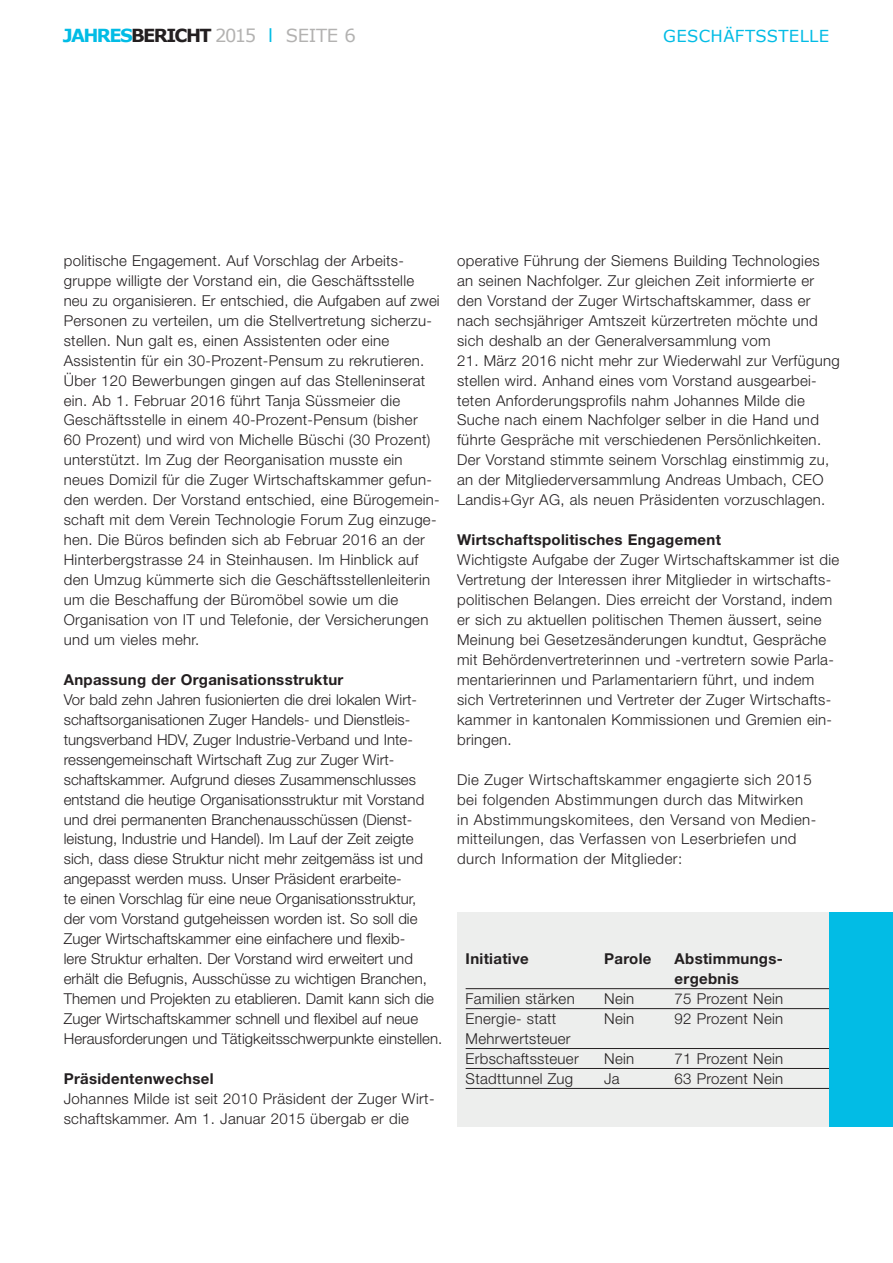
<style>
.page{position:relative;width:893px;height:1263px;background:#fff}
.page>*{position:absolute;margin:0;border:0;box-sizing:border-box;transform-origin:0 0}
.t1{font:18px "Verdana";letter-spacing:-.02em;color:#b3b2b1}
.t2{font:16.5px "Verdana";letter-spacing:.02em;color:#02bce5}
.t3{font:300 15px/20px "Helvetica Neue LT Std";letter-spacing:.02em;color:#231f20}
.t4{font:300 15px/20px "Helvetica Neue LT Std";color:#231f20}
.t5{font:700 15px/20px "Helvetica Neue LT Std";letter-spacing:.02em;color:#231f20}
.s1{font-weight:700;color:#02bce5}
.s2{font-weight:700;color:#231f20}
.s3{color:#02bce5}
</style>
<div class="page">
<div style="left:457px;top:912px;width:372px;height:215px;background:#edeeed"></div>
<hr style="left:466px;top:988px;width:370px;height:1px;background:#231f20">
<hr style="left:466px;top:1008px;width:370px;height:1px;background:#231f20">
<hr style="left:466px;top:1048px;width:370px;height:1px;background:#231f20">
<hr style="left:466px;top:1068px;width:370px;height:1px;background:#231f20">
<hr style="left:466px;top:1088px;width:370px;height:1px;background:#231f20">
<div style="left:829px;top:912px;width:64px;height:215px;background:#02bce5"></div>
<p class="t1" style="left:63px;top:23px;width:295px"><span class="s1">JAHRES</span><span class="s2">BERICHT</span> 2015 <span class="s3">L</span> SEITE 6</p>
<p class="t2" style="left:663px;top:25px;width:167px">GESCHÄFTSSTELLE</p>
<p class="t3" style="left:64px;top:250px;width:378px">politische Engagement. Auf Vorschlag der Arbeits&shy;gruppe willigte der Vorstand ein, die Geschäftsstelle neu zu organisieren. Er entschied, die Aufgaben auf zwei Personen zu verteilen, um die Stellvertretung sicherzu&shy;stellen. Nun galt es, einen Assistenten oder eine Assistentin für ein 30-Prozent-Pensum zu rekrutieren.<br>Über 120 Bewerbungen gingen auf das Stelleninserat ein. Ab 1. Februar 2016 führt Tanja Süssmeier die Geschäftsstelle in einem 40-Prozent-Pensum (bisher<br>60 Prozent) und wird von Michelle Büschi (30 Prozent) unterstützt. Im Zug der Reorganisation musste ein neues Domizil für die Zuger Wirtschaftskammer gefun&shy;den werden. Der Vorstand entschied, eine Bürogemein&shy;schaft mit dem Verein Technologie Forum Zug einzuge&shy;hen. Die Büros befinden sich ab Februar 2016 an der Hinterbergstrasse 24 in Steinhausen. Im Hinblick auf den Umzug kümmerte sich die Geschäftsstellenleiterin um die Beschaffung der Büromöbel sowie um die Organisation von IT und Telefonie, der Versicherungen und um vieles mehr.</p>
<p class="t5" style="left:64px;top:669px;width:281px">Anpassung der Organisationsstruktur</p>
<p class="t4" style="left:64px;top:689px;width:380px">Vor bald zehn Jahren fusionierten die drei lokalen Wirt&shy;schaftsorganisationen Zuger Handels- und Dienstleis&shy;tungsverband HDV, Zuger Industrie-Verband und Inte&shy;ressengemeinschaft Wirtschaft Zug zur Zuger Wirt&shy;schaftskammer. Aufgrund dieses Zusammenschlusses entstand die heutige Organisationsstruktur mit Vorstand und drei permanenten Branchenausschüssen (Dienst&shy;leistung, Industrie und Handel). Im Lauf der Zeit zeigte sich, dass diese Struktur nicht mehr zeitgemäss ist und angepasst werden muss. Unser Präsident erarbeite-<br>te einen Vorschlag für eine neue Organisationsstruktur,<br>der vom Vorstand gutgeheissen worden ist. So soll die Zuger Wirtschaftskammer eine einfachere und flexib-<br>lere Struktur erhalten. Der Vorstand wird erweitert und erhält die Befugnis, Ausschüsse zu wichtigen Branchen, Themen und Projekten zu etablieren. Damit kann sich die Zuger Wirtschaftskammer schnell und flexibel auf neue Herausforderungen und Tätigkeitsschwerpunkte einstellen.</p>
<p class="t5" style="left:64px;top:1068px;width:151px">Präsidentenwechsel</p>
<p class="t3" style="left:64px;top:1088px;width:372px">Johannes Milde ist seit 2010 Präsident der Zuger Wirt&shy;schaftskammer. Am 1. Januar 2015 übergab er die</p>
<p class="t3" style="left:457px;top:250px;width:364px">operative Führung der Siemens Building Technologies an seinen Nachfolger. Zur gleichen Zeit informierte er den Vorstand der Zuger Wirtschaftskammer, dass er nach sechsjähriger Amtszeit kürzertreten möchte und sich deshalb an der Generalversammlung vom</p>
<p class="t3" style="left:457px;top:350px;width:384px">21. März 2016 nicht mehr zur Wiederwahl zur Verfügung stellen wird. Anhand eines vom Vorstand ausgearbei&shy;teten Anforderungsprofils nahm Johannes Milde die Suche nach einem Nachfolger selber in die Hand und führte Gespräche mit verschiedenen Persönlichkeiten.<br>Der Vorstand stimmte seinem Vorschlag einstimmig zu, an der Mitgliederversammlung Andreas Umbach, CEO Landis+Gyr AG, als neuen Präsidenten vorzuschlagen.</p>
<p class="t5" style="left:457px;top:529px;width:265px">Wirtschaftspolitisches Engagement</p>
<p class="t3" style="left:457px;top:549px;width:384px">Wichtigste Aufgabe der Zuger Wirtschaftskammer ist die Vertretung der Interessen ihrer Mitglieder in wirtschafts&shy;politischen Belangen. Dies erreicht der Vorstand, indem er sich zu aktuellen politischen Themen äussert, seine Meinung bei Gesetzesänderungen kundtut, Gespräche mit Behördenvertreterinnen und -vertretern sowie Parla&shy;mentarierinnen und Parlamentariern führt, und indem sich Vertreterinnen und Vertreter der Zuger Wirtschafts&shy;kammer in kantonalen Kommissionen und Gremien ein&shy;bringen.</p>
<p class="t3" style="left:457px;top:769px;width:361px">Die Zuger Wirtschaftskammer engagierte sich 2015 bei folgenden Abstimmungen durch das Mitwirken in Abstimmungskomitees, den Versand von Medien&shy;mitteilungen, das Verfassen von Leserbriefen und durch Information der Mitglieder:</p>
<p class="t5" style="left:466px;top:948px;width:65px">Initiative</p>
<p class="t5" style="left:604px;top:948px;width:49px">Parole</p>
<p class="t5" style="left:675px;top:948px;width:110px">Abstimmungs&shy;ergebnis</p>
<p class="t3" style="left:466px;top:988px;width:111px">Familien stärken</p>
<p class="t3" style="left:604px;top:988px;width:32px">Nein</p>
<p class="t3" style="left:675px;top:988px;width:110px">75 Prozent Nein</p>
<p class="t3" style="left:466px;top:1008px;width:92px">Energie- statt</p>
<p class="t3" style="left:604px;top:1008px;width:32px">Nein</p>
<p class="t3" style="left:675px;top:1008px;width:110px">92 Prozent Nein</p>
<p class="t3" style="left:466px;top:1028px;width:115px">Mehrwertsteuer<br>Erbschaftssteuer</p>
<p class="t3" style="left:604px;top:1048px;width:32px">Nein</p>
<p class="t3" style="left:675px;top:1048px;width:110px">71 Prozent Nein</p>
<p class="t3" style="left:466px;top:1068px;width:109px">Stadttunnel Zug</p>
<p class="t3" style="left:604px;top:1068px;width:17px">Ja</p>
<p class="t3" style="left:675px;top:1068px;width:110px">63 Prozent Nein</p>
</div>
